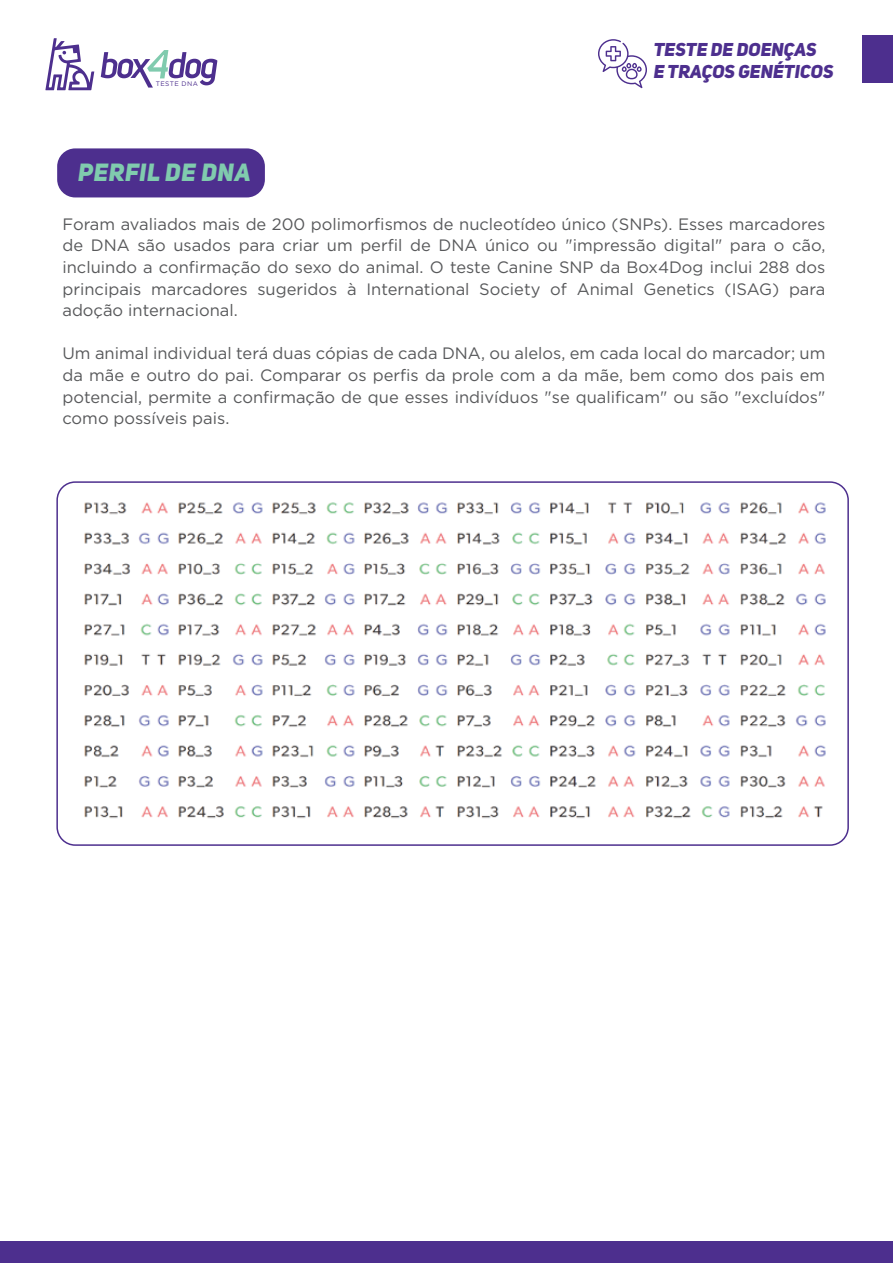
<style>
.page{position:relative;width:893px;height:1263px;background:#fff}
.page>*{position:absolute;margin:0;border:0;box-sizing:border-box;transform-origin:0 0}
.t1{font:24.6px "Uni Sans Heavy Italic CAPS";letter-spacing:.02em;color:#80cbae}
.t2{font:18.45px/22px "Uni Sans Heavy Italic CAPS";color:#4d2f8e}
.t3{font:16.5px/21.6px "Gotham";color:#58595b;text-align:justify}
.t4{font:6.6px "Gotham";letter-spacing:.06em;color:#4d2f8e}
</style>
<div class="page">
<div style="left:56px;top:481px;width:793px;height:365px;border:2px solid #4d2f8e;border-radius:18px"></div>
<div style="left:57px;top:148px;width:208px;height:49px;background:#4d2f8e;border-radius:18px"></div>
<svg style="left:45px;top:38px;width:49px;height:52px"></svg>
<svg style="left:101px;top:50px;width:116px;height:38px"></svg>
<div style="left:862px;top:35px;width:31px;height:48px;background:#4d2f8e"></div>
<svg style="left:598px;top:39px;width:49px;height:49px"></svg>
<div style="left:0;top:1241px;width:893px;height:22px;background:#4d2f8e"></div>
<img style="left:84px;top:502px;width:742px;height:316px">
<p class="t4" style="left:156px;top:80px;width:43px">TESTE DNA</p>
<h1 class="t1" style="left:78px;top:157px;width:174px">PERFIL DE DNA</h1>
<p class="t2" style="left:654px;top:38px;width:181px">TESTE DE DOENÇAS<br>E TRAÇOS GENÉTICOS</p>
<p class="t3" style="left:62px;top:213px;width:764px">Foram avaliados mais de 200 polimorfismos de nucleotídeo único (SNPs). Esses marcadores de DNA são usados para criar um perfil de DNA único ou "impressão digital" para o cão, incluindo a confirmação do sexo do animal. O teste Canine SNP da Box4Dog inclui 288 dos principais marcadores sugeridos à International Society of Animal Genetics (ISAG) para adoção internacional.</p>
<p class="t3" style="left:62px;top:342px;width:764px">Um animal individual terá duas cópias de cada DNA, ou alelos, em cada local do marcador; um da mãe e outro do pai. Comparar os perfis da prole com a da mãe, bem como dos pais em potencial, permite a confirmação de que esses indivíduos "se qualificam" ou são "excluídos" como possíveis pais.</p>
</div>
